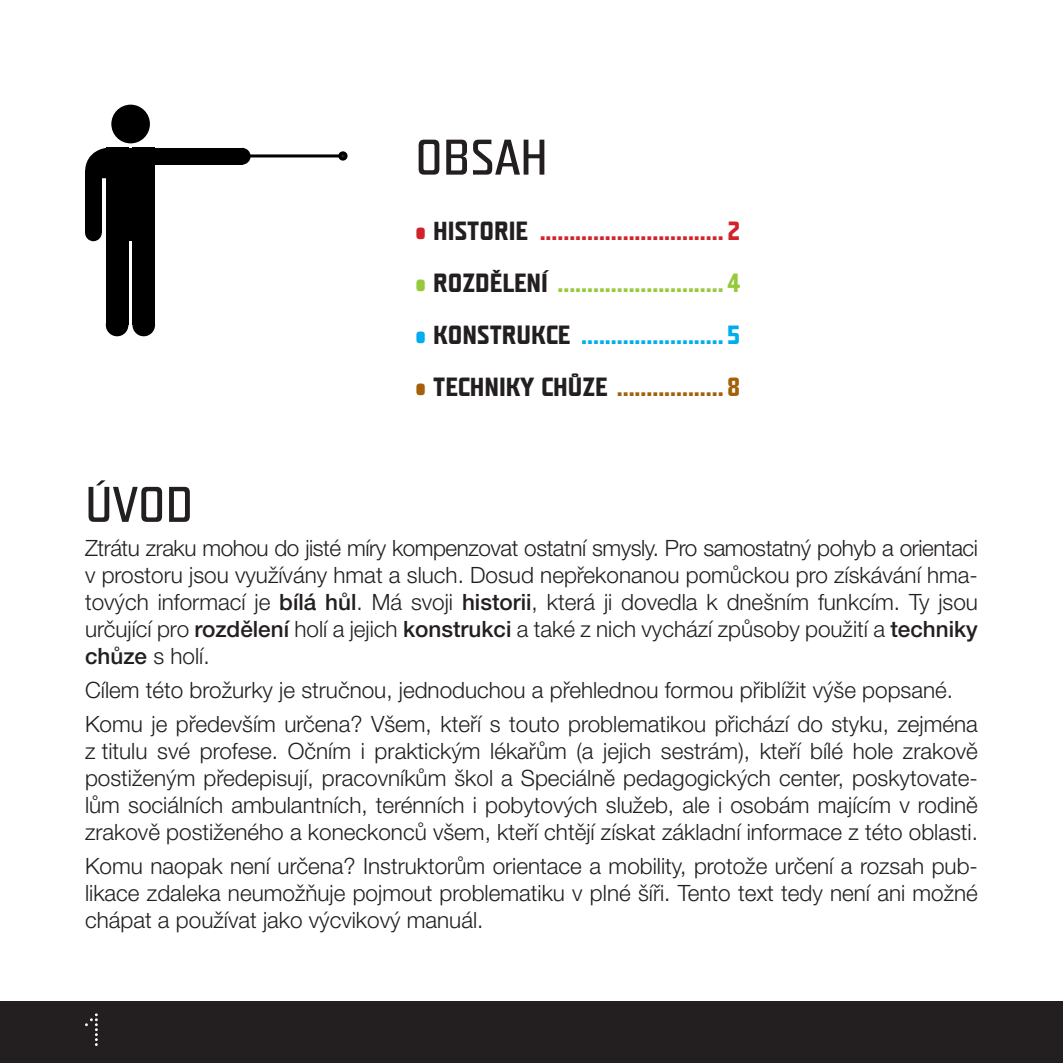
<style>
.page{position:relative;width:1063px;height:1063px;background:#fff}
.page>*{position:absolute;margin:0;border:0;box-sizing:border-box;transform-origin:0 0}
.t1{font:700 50px "Teuton Hell CE";color:#231f20}
.t2{font:700 26.25px "Teuton Normal CE";color:#d2232a}
.t3{font:700 26.25px "Teuton Normal CE";color:#97c93c}
.t4{font:700 26.25px "Teuton Normal CE";color:#00adef}
.t5{font:700 26.25px "Teuton Normal CE";color:#a36109}
.t6{font:300 22.5px/27px "Helvetica Neue LT Pro";color:#231f20;text-align:justify}
.s1{color:#231f20}
.s2{font-weight:500}
</style>
<div class="page">
<div style="left:0;top:1001px;width:1063px;height:62px;background:#231f20"></div>
<div style="left:111px;top:105px;width:39px;height:38px;background:#000;border-radius:50%"></div>
<div style="left:132px;top:314px;width:23px;height:22px;background:#000;border-radius:50%"></div>
<div style="left:234px;top:148px;width:17px;height:17px;background:#000;border-radius:50%"></div>
<div style="left:150px;top:148px;width:92px;height:17px;background:#000"></div>
<div style="left:132px;top:148px;width:23px;height:177px;background:#000"></div>
<div style="left:130px;top:148px;width:22px;height:93px;background:#000"></div>
<div style="left:106px;top:314px;width:22px;height:22px;background:#000;border-radius:50%"></div>
<div style="left:85px;top:224px;width:17px;height:17px;background:#000;border-radius:50%"></div>
<div style="left:85px;top:172px;width:17px;height:61px;background:#000"></div>
<div style="left:106px;top:148px;width:22px;height:177px;background:#000"></div>
<div style="left:109px;top:148px;width:22px;height:93px;background:#000"></div>
<svg style="left:85px;top:148px;width:21px;height:31px"></svg>
<hr style="left:137px;top:154px;width:205px;height:3px;background:#000">
<div style="left:338px;top:151px;width:10px;height:10px;border:3px solid #000;border-radius:50%"></div>
<svg style="left:85px;top:1013px;width:13px;height:33px"></svg>
<h1 class="t1" style="left:415px;top:132px;width:134px">OBSAH</h1>
<p class="t2" style="left:415px;top:218px;width:327px">• <span class="s1">HISTORIE</span> ...............................2</p>
<p class="t3" style="left:415px;top:270px;width:327px">• <span class="s1">ROZDĚLENÍ</span> ............................4</p>
<p class="t4" style="left:415px;top:322px;width:327px">• <span class="s1">KONSTRUKCE</span> ........................5</p>
<p class="t5" style="left:415px;top:374px;width:327px">• <span class="s1">TECHNIKY CHŮZE</span> ..................8</p>
<h1 class="t1" style="left:85px;top:480px;width:110px">ÚVOD</h1>
<p class="t6" style="left:85px;top:537px;width:894px">Ztrátu zraku mohou do jisté míry kompenzovat ostatní smysly. Pro samostatný pohyb a orientaci v prostoru jsou využívány hmat a sluch. Dosud nepřekonanou pomůckou pro získávání hma&shy;tových informací je <span class="s2">bílá hůl</span>. Má svoji <span class="s2">historii</span>, která ji dovedla k dnešním funkcím. Ty jsou určující pro <span class="s2">rozdělení</span> holí a jejich <span class="s2">konstrukci</span> a také z nich vychází způsoby použití a <span class="s2">techniky chůze</span> s holí.</p>
<p class="t6" style="left:85px;top:676px;width:894px;line-height:34px">Cílem této brožurky je stručnou, jednoduchou a přehlednou formou přiblížit výše popsané.<br>Komu je především určena? Všem, kteří s touto problematikou přichází do styku, zejména</p>
<p class="t6" style="left:85px;top:740px;width:894px">z titulu své profese. Očním i praktickým lékařům (a jejich sestrám), kteří bílé hole zrakově postiženým předepisují, pracovníkům škol a Speciálně pedagogických center, poskytovate&shy;lům sociálních ambulantních, terénních i pobytových služeb, ale i osobám majícím v rodině zrakově postiženého a koneckonců všem, kteří chtějí získat základní informace z této oblasti.</p>
<p class="t6" style="left:85px;top:855px;width:894px">Komu naopak není určena? Instruktorům orientace a mobility, protože určení a rozsah pub&shy;likace zdaleka neumožňuje pojmout problematiku v plné šíři. Tento text tedy není ani možné chápat a používat jako výcvikový manuál.</p>
</div>
